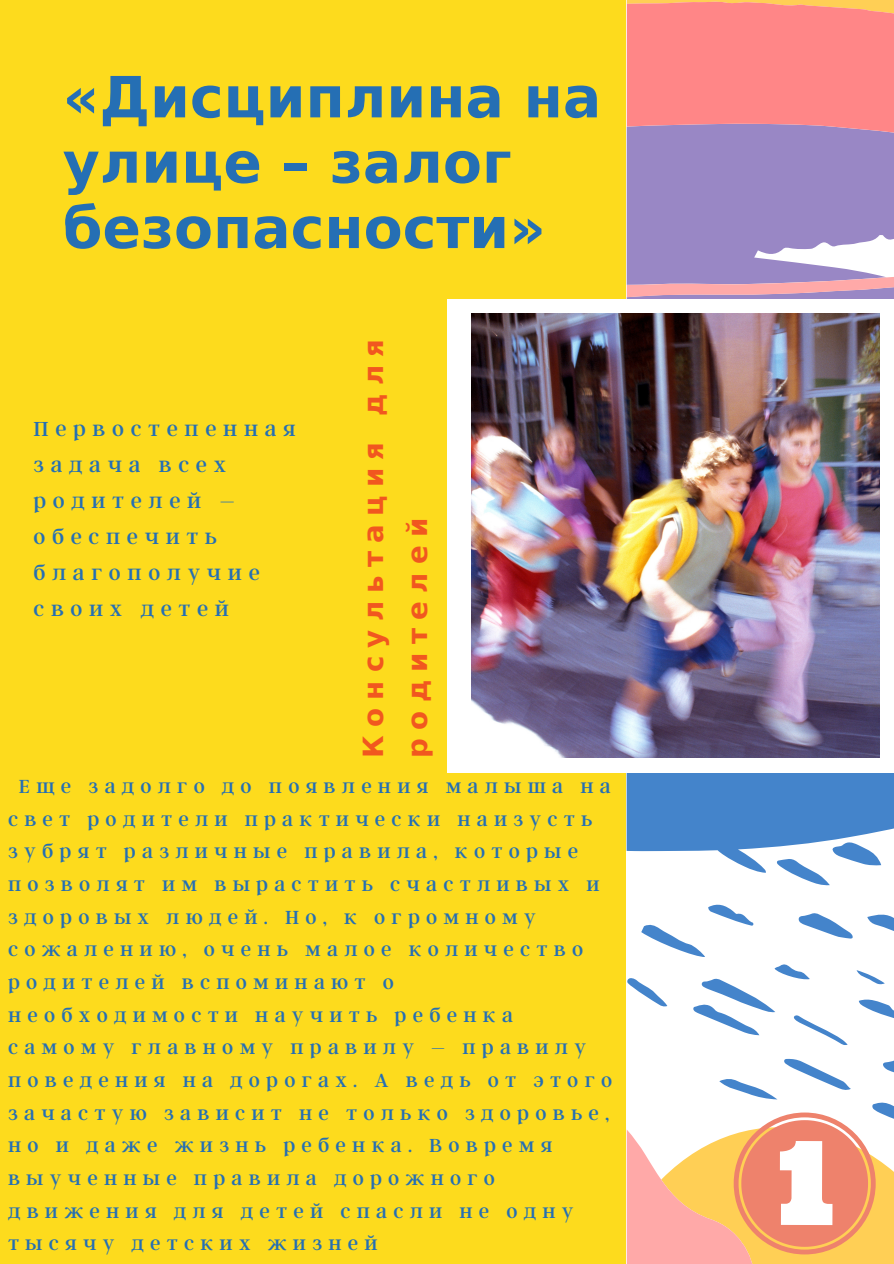
<style>
.page{position:relative;width:894px;height:1264px;background:#fff}
.page>*{position:absolute;margin:0;border:0;box-sizing:border-box;transform-origin:0 0}
.t1{font:700 56.85px/65.2px "DejaVu Sans";color:#256fb4}
.t2{font:700 27.6px/43.8px "DejaVu Sans";letter-spacing:.3em;color:#f1571f}
.t3{font:22.65px/36px "Argent CF";letter-spacing:.3em;color:#256fb4}
.t4{font:21.15px/32.7px "Argent CF";letter-spacing:.3em;color:#256fb4}
</style>
<div class="page">
<div style="left:0;top:0;width:893px;height:1263px;background:#fddb1d"></div>
<div style="left:626px;top:0;width:267px;height:1263px;background:#fff"></div>
<svg style="left:798px;top:913px;width:55px;height:25px"></svg>
<svg style="left:867px;top:914px;width:26px;height:17px"></svg>
<svg style="left:789px;top:872px;width:41px;height:13px"></svg>
<svg style="left:858px;top:999px;width:35px;height:19px"></svg>
<svg style="left:641px;top:904px;width:112px;height:53px"></svg>
<svg style="left:627px;top:978px;width:40px;height:29px"></svg>
<svg style="left:693px;top:964px;width:154px;height:81px"></svg>
<svg style="left:856px;top:970px;width:28px;height:15px"></svg>
<svg style="left:626px;top:773px;width:267px;height:99px;fill:#4484cb"></svg>
<svg style="left:626px;top:0;width:267px;height:299px;background:#cb8dab"></svg>
<div style="left:447px;top:300px;width:446px;height:473px;background:#fff"></div>
<img style="left:471px;top:313px;width:407px;height:444px">
<svg style="left:626px;top:1058px;width:267px;height:205px"></svg>
<p class="t1" style="left:63px;top:65px;width:540px">«Дисциплина на улице – залог безопасности»</p>
<p class="t2" style="left:351px;top:757px;width:420px;rotate:-90deg">Консультация для родителей</p>
<p class="t4" style="left:8px;top:768px;width:605px;text-indent:11px">Еще задолго до появления малыша на свет родители практически наизусть зубрят различные правила, которые позволят им вырастить счастливых и здоровых людей. Но, к огромному сожалению, очень малое количество родителей вспоминают о необходимости научить ребенка самому главному правилу – правилу поведения на дорогах. А ведь от этого зачастую зависит не только здоровье, но и даже жизнь ребенка. Вовремя выученные правила дорожного движения для детей спасли не одну тысячу детских жизней</p>
<p class="t3" style="left:33px;top:409px;width:264px">Первостепенная задача всех родителей – обеспечить благополучие своих детей</p>
</div>
